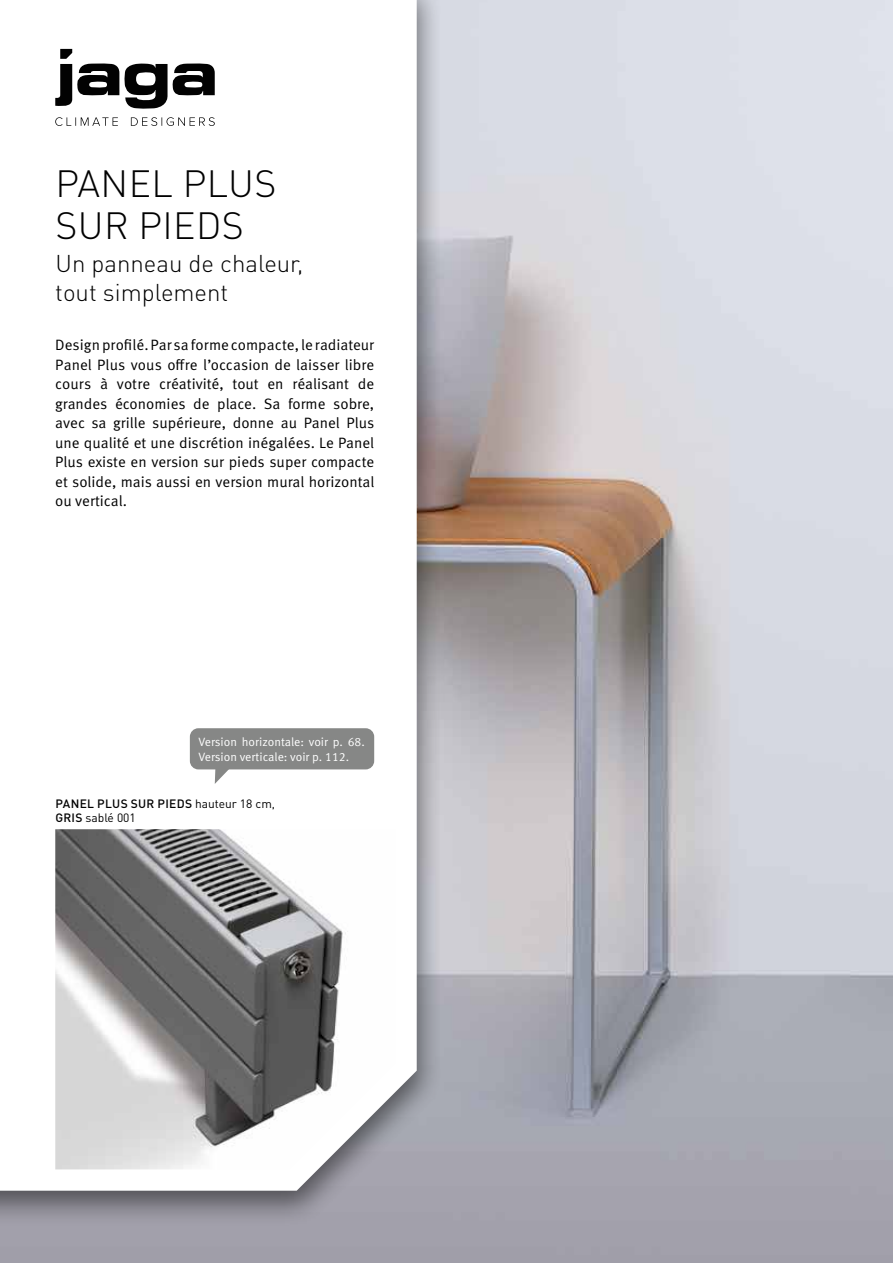
<style>
.page{position:relative;width:893px;height:1263px;background:#fff}
.page>*{position:absolute;margin:0;border:0;box-sizing:border-box;transform-origin:0 0}
.t1{font:300 37.5px/42px "DIN Pro";letter-spacing:.01em;color:#000}
.t2{font:300 24px/28.8px "DIN Pro";color:#000}
.t3{font:15px/19.5px "Meta Pro";color:#000;text-align:justify}
.t4{font:12px/15px "Meta Pro";color:#fff}
.t5{font:500 12px/14.4px "DIN Pro";letter-spacing:.025em;color:#000}
.s1{font-weight:400}
</style>
<div class="page">
<img style="left:0;top:0;width:893px;height:1263px">
<div style="left:0;top:0;width:443px;height:1227px;background:#000;opacity:.5"></div>
<svg style="left:0;top:0;width:417px;height:1191px"></svg>
<img style="left:55px;top:829px;width:340px;height:340px">
<div style="left:190px;top:728px;width:184px;height:41px;background:#868786;border-radius:9px"></div>
<svg style="left:215px;top:769px;width:18px;height:15px"></svg>
<svg style="left:55px;top:49px;width:160px;height:77px"></svg>
<h1 class="t1" style="left:55px;top:161px;width:222px">PANEL PLUS<br>SUR PIEDS</h1>
<h2 class="t2" style="left:55px;top:248px;width:250px">Un panneau de chaleur, tout simplement</h2>
<p class="t3" style="left:55px;top:336px;width:321px">Design profilé. Par sa forme compacte, le radiateur Panel Plus vous offre l’occasion de laisser libre cours à votre créativité, tout en réalisant de grandes économies de place. Sa forme sobre, avec sa grille supérieure, donne au Panel Plus une qualité et une discrétion inégalées. Le Panel Plus existe en version sur pieds super compacte et solide, mais aussi en version mural horizontal ou vertical.</p>
<p class="t4" style="left:198px;top:734px;width:168px">Version horizontale : voir p. 68.<br>Version verticale : voir p. 112.</p>
<p class="t5" style="left:55px;top:796px;width:221px">PANEL PLUS SUR PIEDS <span class="s1">hauteur 18 cm ,<br></span>GRIS <span class="s1">sablé 001</span></p>
</div>
